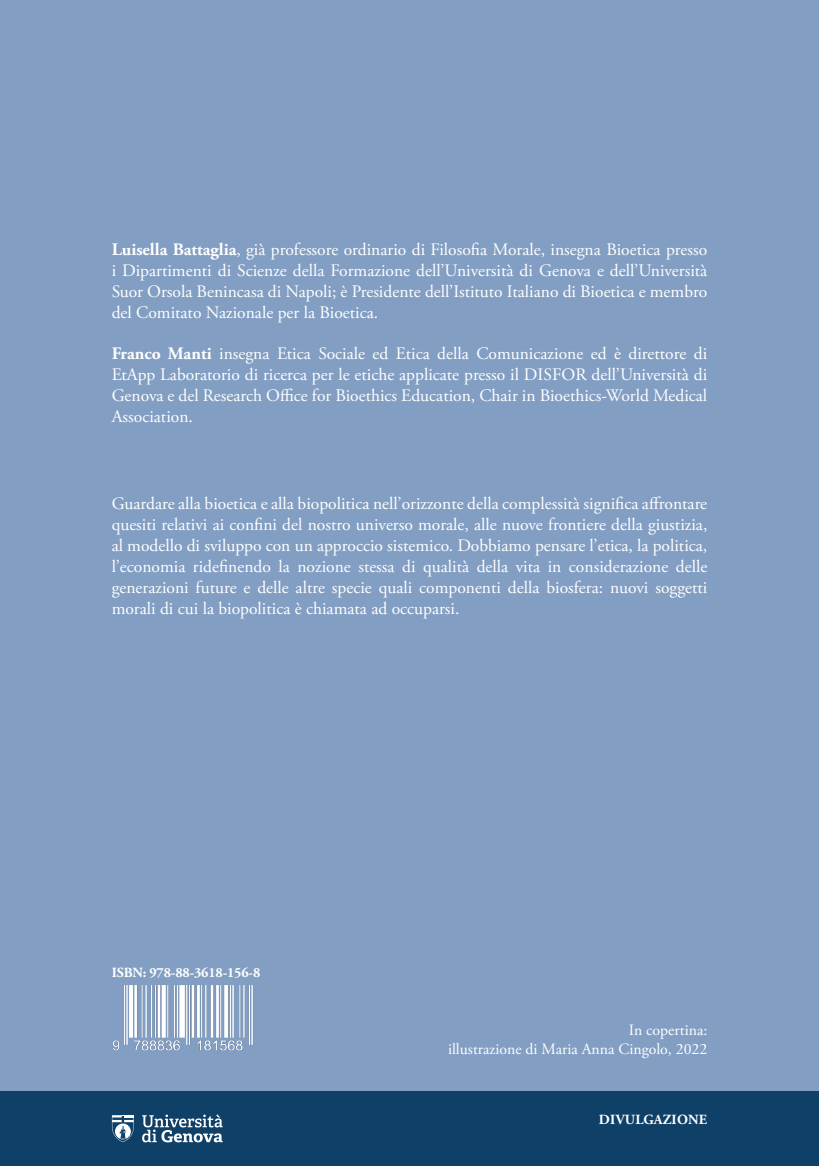
<style>
.page{position:relative;width:819px;height:1166px;background:#829ec3}
.page>*{position:absolute;margin:0;border:0;box-sizing:border-box;transform-origin:0 0}
.CV_autori_curatori{font:17.5px/21px "Adobe Garamond Pro";color:#fff;text-align:justify}
.abstract_italiano{font:17.5px/21px "Adobe Garamond Pro";color:#fff;text-align:justify}
.Dida_immagine_quarta{font:15.75px "Adobe Garamond Pro";color:#fff}
.ISBN{font:700 14px "Adobe Garamond Pro";letter-spacing:-.01em;color:#fff}
.Linea_editoriale{font:700 14px "Adobe Garamond Pro";letter-spacing:.015em;color:#fff}
.s1{font-weight:700}
</style>
<div class="page">
<img style="left:112px;top:985px;width:141px;height:66px">
<div style="left:0;top:1091px;width:819px;height:75px;background:#0f4067"></div>
<svg style="left:142px;top:1114px;width:81px;height:28px"></svg>
<svg style="left:112px;top:1115px;width:22px;height:27px"></svg>
<p class="CV_autori_curatori" style="left:112px;top:239px;width:597px"><span class="s1">Luisella Battaglia</span>, già professore ordinario di Filosofia Morale, insegna Bioetica presso i Dipartimenti di Scienze della Formazione dell’Università di Genova e dell’Università Suor Orsola Benincasa di Napoli; è Presidente dell’Istituto Italiano di Bioetica e membro del Comitato Nazionale per la Bioetica.</p>
<p class="CV_autori_curatori" style="left:112px;top:343px;width:597px"><span class="s1">Franco Manti</span> insegna Etica Sociale ed Etica della Comunicazione ed è direttore di EtApp Laboratorio di ricerca per le etiche applicate presso il DISFOR dell’Università di Genova e del Research Office for Bioethics Education, Chair in Bioethics-World Medical Association.</p>
<p class="abstract_italiano" style="left:112px;top:493px;width:597px">Guardare alla bioetica e alla biopolitica nell’orizzonte della complessità significa affrontare quesiti relativi ai confini del nostro universo morale, alle nuove frontiere della giustizia, al modello di sviluppo con un approccio sistemico. Dobbiamo pensare l’etica, la politica, l’economia ridefinendo la nozione stessa di qualità della vita in considerazione delle generazioni future e delle altre specie quali componenti della biosfera: nuovi soggetti morali di cui la biopolitica è chiamata ad occuparsi.</p>
<p class="ISBN" style="left:112px;top:964px;width:150px">ISBN: 978-88-3618-156-8</p>
<p class="Dida_immagine_quarta" style="left:629px;top:1021px;width:80px">In copertina:</p>
<p class="Dida_immagine_quarta" style="left:448px;top:1040px;width:261px">illustrazione di Maria Anna Cingolo, 2022</p>
<p class="Linea_editoriale" style="left:599px;top:1111px;width:110px">DIVULGAZIONE</p>
</div>
